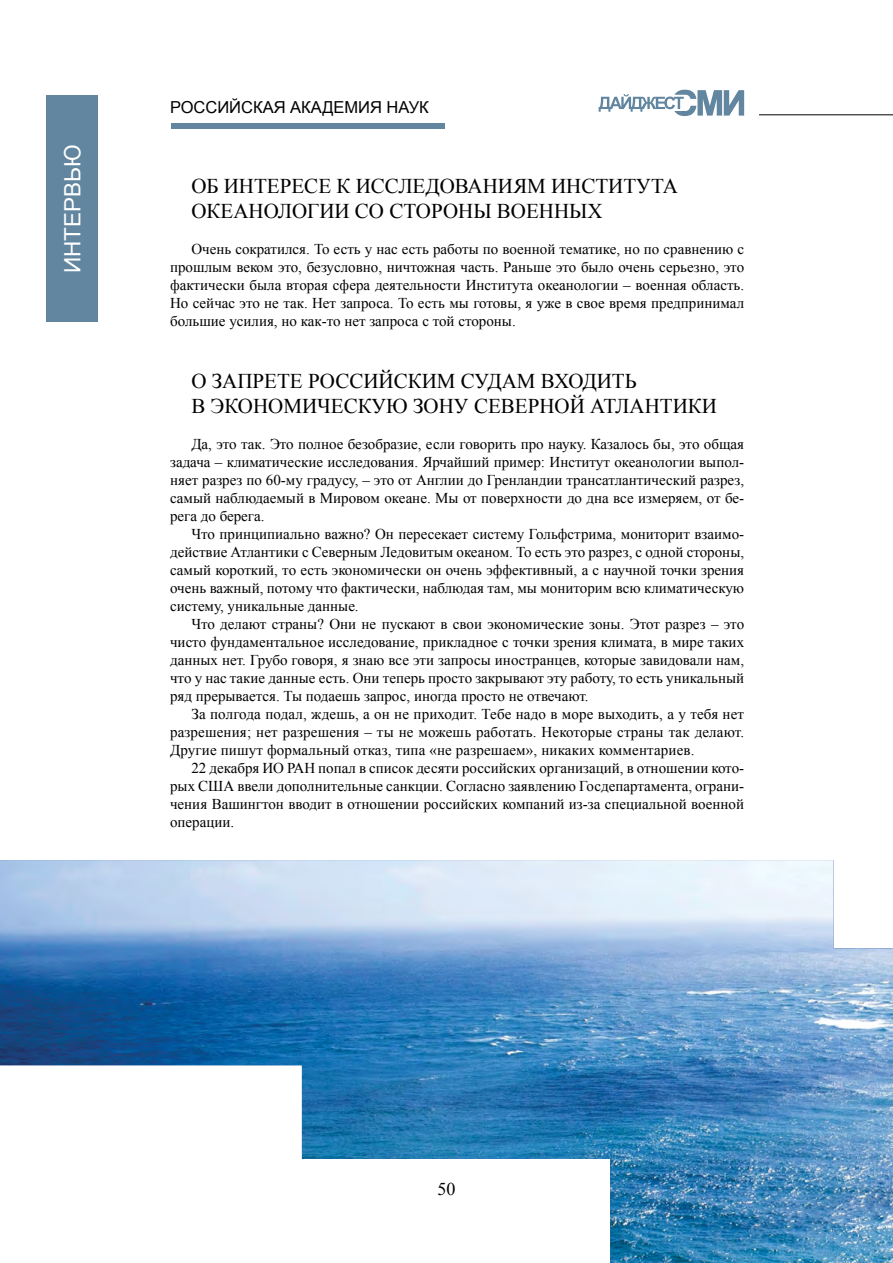
<style>
.page{position:relative;width:893px;height:1263px;background:#fff}
.page>*{position:absolute;margin:0;border:0;box-sizing:border-box;transform-origin:0 0}
.t1{font:22.5px "Arial";color:#fff}
.t2{font:21px/25.2px "Times New Roman";color:#000}
.t3{font:18px "Times New Roman";color:#000}
.t4{font:16.5px "Arial";color:#000}
.t5{font:15px/18px "Times New Roman";color:#000;text-align:justify}
</style>
<div class="page">
<img style="left:0;top:860px;width:893px;height:403px">
<div style="left:171px;top:123px;width:274px;height:6px;background:#6286a0"></div>
<svg style="left:599px;top:90px;width:145px;height:26px"></svg>
<div style="left:47px;top:95px;width:51px;height:227px;background:#6286a0"></div>
<hr style="left:759px;top:114px;width:134px;height:1px;background:#000">
<h1 class="t1" style="left:58px;top:273px;width:130px;rotate:-90deg">ИНТЕРВЬЮ</h1>
<p class="t4" style="left:170px;top:96px;width:260px">РОССИЙСКАЯ АКАДЕМИЯ НАУК</p>
<h2 class="t2" style="left:191px;top:173px;width:488px">ОБ ИНТЕРЕСЕ К ИССЛЕДОВАНИЯМ ИНСТИТУТА<br>ОКЕАНОЛОГИИ СО СТОРОНЫ ВОЕННЫХ</h2>
<p class="t5" style="left:170px;top:240px;width:576px;text-indent:21px">Очень сократился. То есть у нас есть работы по военной тематике, но по сравнению с прошлым веком это, безусловно, ничтожная часть. Раньше это было очень серьезно, это фактически была вторая сфера деятельности Института океанологии ‒ военная область.<br>Но сейчас это не так. Нет запроса. То есть мы готовы, я уже в свое время предпринимал большие усилия, но как-то нет запроса с той стороны.</p>
<h2 class="t2" style="left:191px;top:368px;width:527px">О ЗАПРЕТЕ РОССИЙСКИМ СУДАМ ВХОДИТЬ<br>В ЭКОНОМИЧЕСКУЮ ЗОНУ СЕВЕРНОЙ АТЛАНТИКИ</h2>
<p class="t5" style="left:170px;top:434px;width:576px;text-indent:21px">Да, это так. Это полное безобразие, если говорить про науку. Казалось бы, это общая задача ‒ климатические исследования. Ярчайший пример: Институт океанологии выпол&shy;няет разрез по 60-му градусу, ‒ это от Англии до Гренландии трансатлантический разрез, самый наблюдаемый в Мировом океане. Мы от поверхности до дна все измеряем, от бе&shy;рега до берега.</p>
<p class="t5" style="left:170px;top:524px;width:576px;text-indent:21px">Что принципиально важно? Он пересекает систему Гольфстрима, мониторит взаимо&shy;действие Атлантики с Северным Ледовитым океаном. То есть это разрез, с одной стороны, самый короткий, то есть экономически он очень эффективный, а с научной точки зрения очень важный, потому что фактически, наблюдая там, мы мониторим всю климатическую систему, уникальные данные.</p>
<p class="t5" style="left:170px;top:614px;width:576px;text-indent:21px">Что делают страны? Они не пускают в свои экономические зоны. Этот разрез ‒ это чисто фундаментальное исследование, прикладное с точки зрения климата, в мире таких данных нет. Грубо говоря, я знаю все эти запросы иностранцев, которые завидовали нам, что у нас такие данные есть. Они теперь просто закрывают эту работу, то есть уникальный ряд прерывается. Ты подаешь запрос, иногда просто не отвечают.</p>
<p class="t5" style="left:170px;top:704px;width:576px;text-indent:21px">За полгода подал, ждешь, а он не приходит. Тебе надо в море выходить, а у тебя нет разрешения; нет разрешения ‒ ты не можешь работать. Некоторые страны так делают.<br>Другие пишут формальный отказ, типа «не разрешаем», никаких комментариев.</p>
<p class="t5" style="left:170px;top:758px;width:576px;text-indent:21px">22 декабря ИО РАН попал в список десяти российских организаций, в отношении кото&shy;рых США ввели дополнительные санкции. Согласно заявлению Госдепартамента, ограни&shy;чения Вашингтон вводит в отношении российских компаний из-за специальной военной операции.</p>
<p class="t3" style="left:437px;top:1176px;width:19px">50</p>
</div>
